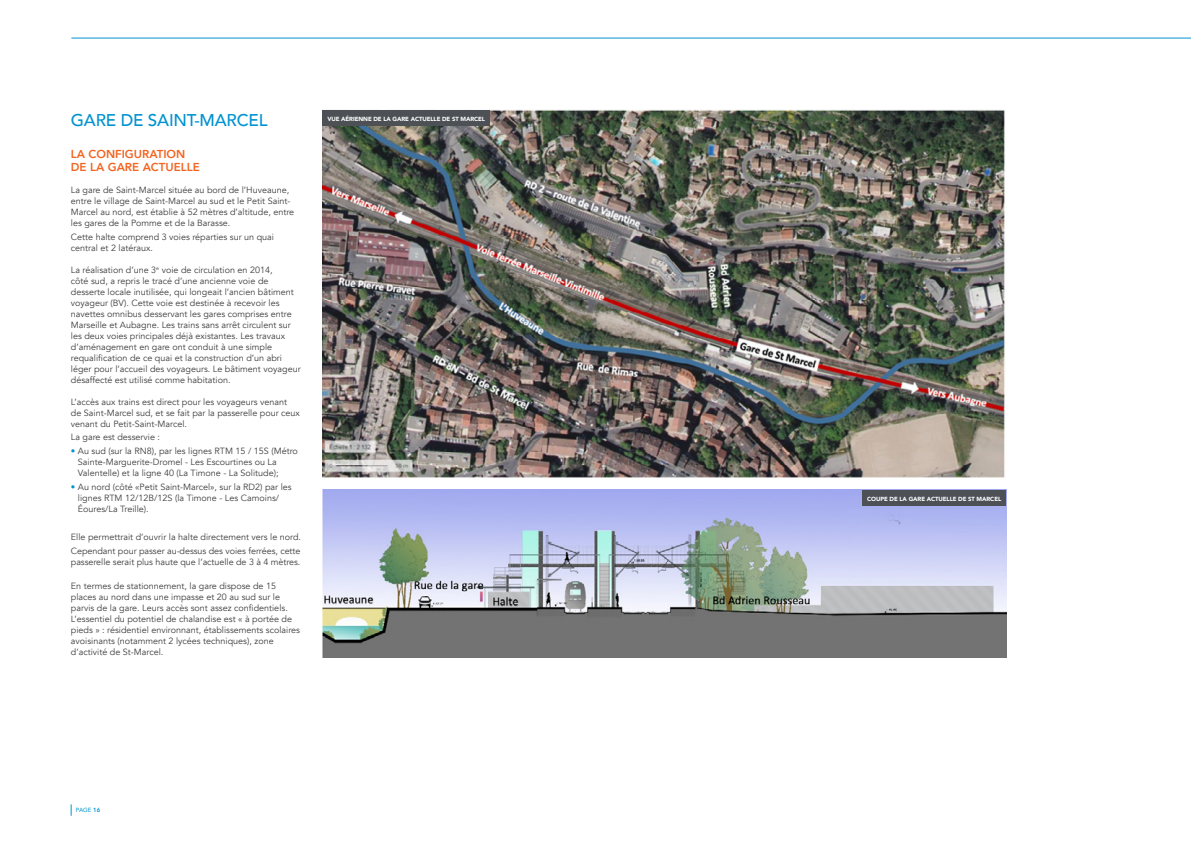
<style>
.page{position:relative;width:1191px;height:842px;background:#fff}
.page>*{position:absolute;margin:0;border:0;box-sizing:border-box;transform-origin:0 0}
.t1{font:500 17px "Avenir";letter-spacing:-.01em;color:#0093d0}
.sous_sous_titre{font:800 11.5px/13px "Avenir";color:#f36421}
.t2{font:9px/11px "Avenir";color:#3e3e3f}
.legende{font:900 6px "Avenir";letter-spacing:-.01em;color:#fff}
.t3{font:6px "Avenir";color:#0093d0}
.s1{color:#0093d0}
.s2{font-weight:800}
</style>
<div class="page">
<svg style="left:71px;top:804px;width:1px;height:12px"></svg>
<img style="left:323px;top:109px;width:682px;height:368px">
<div style="left:322px;top:110px;width:168px;height:16px;background:#4d5156"></div>
<img style="left:323px;top:490px;width:683px;height:167px">
<div style="left:862px;top:490px;width:144px;height:16px;background:#4d5156"></div>
<hr style="left:71px;top:38px;width:1120px;height:1px;background:#0093d0">
<p class="t1" style="left:71px;top:105px;width:198px">GARE DE SAINT-MARCEL</p>
<p class="sous_sous_titre" style="left:71px;top:147px;width:130px">LA CONFIGURATION<br>DE LA GARE ACTUELLE</p>
<p class="t2" style="left:71px;top:184px;width:225px">La gare de Saint-Marcel située au bord de l’Huveaune, entre le village de Saint-Marcel au sud et le Petit Saint-Marcel au nord, est établie à 52 mètres d’altitude, entre les gares de la Pomme et de la Barasse.</p>
<p class="t2" style="left:71px;top:231px;width:205px">Cette halte comprend 3 voies réparties sur un quai central et 2 latéraux.</p>
<p class="t2" style="left:71px;top:264px;width:231px">La réalisation d’une 3<sup>e</sup> voie de circulation en 2014,<br>côté sud, a repris le tracé d’une ancienne voie de desserte locale inutilisée, qui longeait l’ancien bâtiment voyageur (BV). Cette voie est destinée à recevoir les navettes omnibus desservant les gares comprises entre Marseille et Aubagne. Les trains sans arrêt circulent sur les deux voies principales déjà existantes. Les travaux d’aménagement en gare ont conduit à une simple requalification de ce quai et la construction d’un abri léger pour l’accueil des voyageurs. Le bâtiment voyageur désaffecté est utilisé comme habitation.</p>
<p class="t2" style="left:71px;top:396px;width:231px">L’accès aux trains est direct pour les voyageurs venant de Saint-Marcel sud, et se fait par la passerelle pour ceux venant du Petit-Saint-Marcel.</p>
<p class="t2" style="left:71px;top:432px;width:91px">La gare est desservie :</p>
<p class="t2" style="left:78px;top:446px;width:221px;text-indent:-7px"><span class="s1">•</span> Au sud (sur la RN8), par les lignes RTM 15 / 15S (Métro<br>Sainte-Marguerite-Dromel - Les Escourtines ou La<br>Valentelle) et la ligne 40 (La Timone - La Solitude);</p>
<p class="t2" style="left:78px;top:482px;width:215px;text-indent:-7px"><span class="s1">•</span> Au nord (côté «Petit Saint-Marcel», sur la RD2) par les lignes RTM 12/12B/12S (la Timone - Les Camoins/<br>Éoures/La Treille).</p>
<p class="t2" style="left:71px;top:531px;width:232px">Elle permettrait d’ouvrir la halte directement vers le nord.</p>
<p class="t2" style="left:71px;top:545px;width:231px">Cependant pour passer au-dessus des voies ferrées, cette passerelle serait plus haute que l’actuelle de 3 à 4 mètres.</p>
<p class="t2" style="left:71px;top:581px;width:231px">En termes de stationnement, la gare dispose de 15 places au nord dans une impasse et 20 au sud sur le parvis de la gare. Leurs accès sont assez confidentiels.<br>L’essentiel du potentiel de chalandise est « à portée de pieds » : résidentiel environnant, établissements scolaires avoisinants (notamment 2 lycées techniques), zone d’activité de St-Marcel.</p>
<p class="legende" style="left:327px;top:114px;width:159px">VUE AÉRIENNE DE LA GARE ACTUELLE DE ST MARCEL</p>
<p class="t3" style="left:76px;top:805px;width:26px">PAGE <span class="s2">16</span></p>
<p class="legende" style="left:867px;top:493px;width:135px">COUPE DE LA GARE ACTUELLE DE ST MARCEL</p>
</div>
